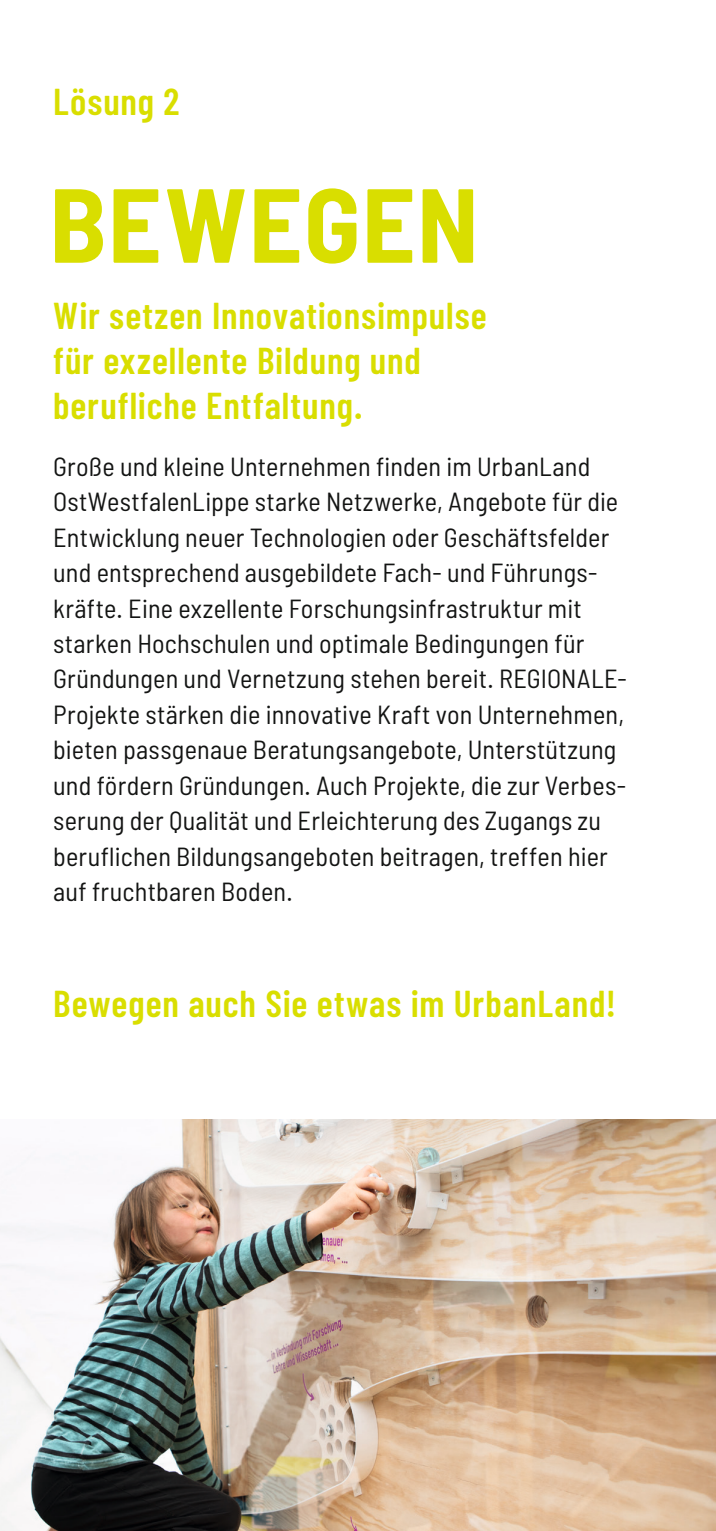
<style>
.page{position:relative;width:716px;height:1531px;background:#fff}
.page>*{position:absolute;margin:0;border:0;box-sizing:border-box;transform-origin:0 0}
.t1{font:700 semi-condensed 105px "Barlow";letter-spacing:.015em;color:#d9de00}
.t2{font:600 37.5px/45px "Barlow Condensed";letter-spacing:.025em;color:#d9de00}
.t3{font:semi-condensed 26.25px/35.5px "Barlow";letter-spacing:.005em;color:#131413}
</style>
<div class="page">
<img style="left:0;top:1120px;width:716px;height:411px">
<h2 class="t2" style="left:53px;top:79px;width:128px">Lösung 2</h2>
<h1 class="t1" style="left:49px;top:160px;width:430px">BEWEGEN</h1>
<h2 class="t2" style="left:53px;top:292px;width:435px">Wir setzen Innovationsimpulse für exzellente Bildung und berufliche Entfaltung.</h2>
<p class="t3" style="left:53px;top:448px;width:575px">Große und kleine Unternehmen finden im UrbanLand OstWestfalenLippe starke Netzwerke, Angebote für die Entwicklung neuer Technologien oder Geschäftsfelder und entsprechend ausgebildete Fach- und Führungs&shy;kräfte. Eine exzellente Forschungsinfrastruktur mit starken Hochschulen und optimale Bedingungen für Gründungen und Vernetzung stehen bereit. REGIONALE-Projekte stärken die innovative Kraft von Unternehmen, bieten passgenaue Beratungsangebote, Unterstützung und fördern Gründungen. Auch Projekte, die zur Verbes&shy;serung der Qualität und Erleichterung des Zugangs zu beruflichen Bildungsangeboten beitragen, treffen hier auf fruchtbaren Boden.</p>
<h2 class="t2" style="left:53px;top:980px;width:564px">Bewegen auch Sie etwas im UrbanLand!</h2>
</div>
